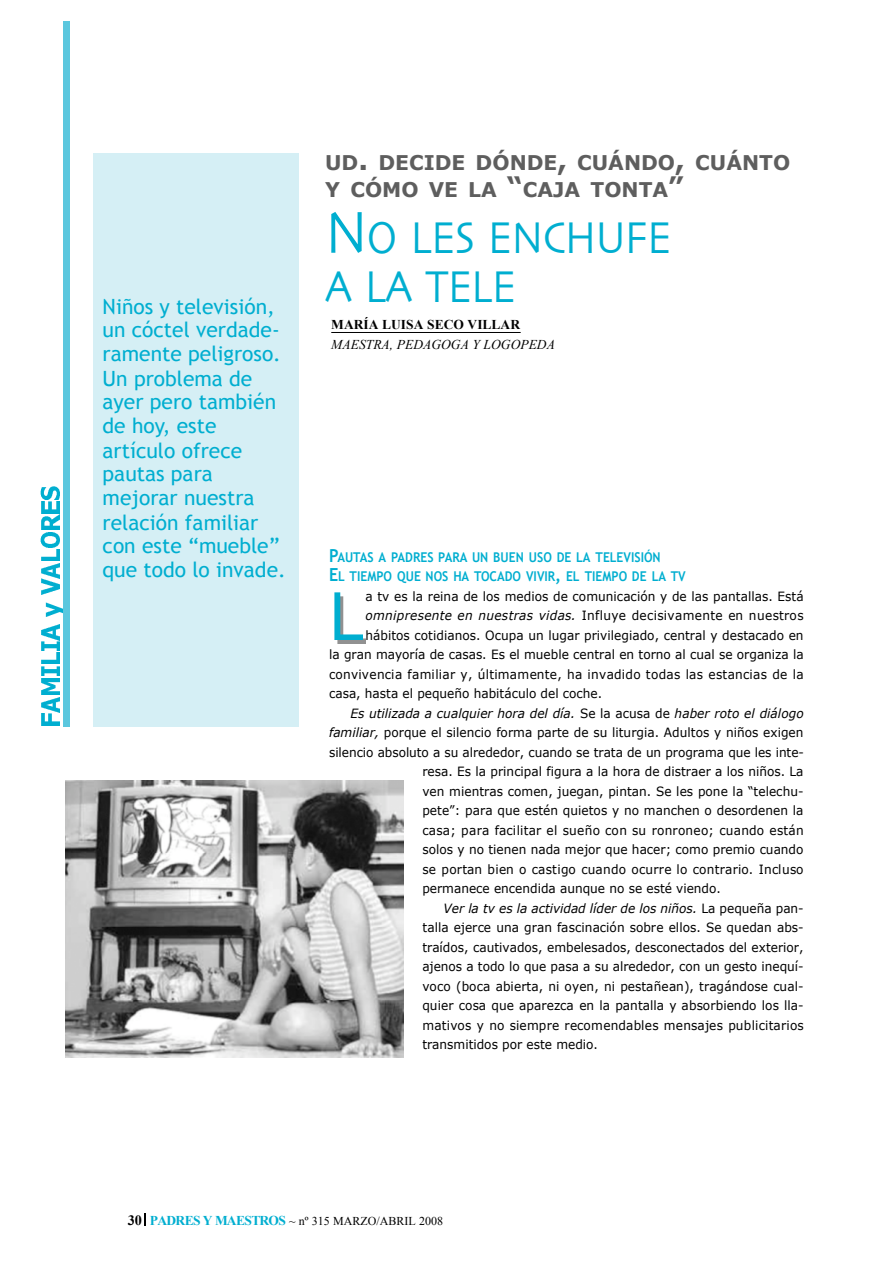
<style>
.page{position:relative;width:893px;height:1263px;background:#fff}
.page>*{position:absolute;margin:0;border:0;box-sizing:border-box;transform-origin:0 0}
.t1{font:46.5px/49.7px "Skia";letter-spacing:.315em;color:#00aed0;scale:.87 1}
.t2{font:21px/24px "Trebuchet MS";color:#00aed0}
.t3{font:700 20.25px/27px "Verdana";color:#5e5e5e}
.t4{font:700 13.5px/19.5px "Trebuchet MS";color:#00aed0;scale:.9 1}
.t5{font:italic 13.5px "Times New Roman";color:#000}
.t6{font:700 13.5px "Times New Roman";color:#000}
.t7{font:12.75px "Verdana";color:#000;scale:.95 1}
.t8{font:12.75px "Verdana";letter-spacing:.025em;color:#000;scale:.95 1}
.t9{font:italic 12.75px "Verdana";letter-spacing:.005em;color:#000;scale:.95 1}
.t10{font:12.75px "Verdana";letter-spacing:.02em;color:#000;scale:.95 1}
.t11{font:12px "Times New Roman";color:#000}
.s1{font-size:27px}
.s2{font-size:62.1px}
.s3{font-size:18px}
.s4{font-style:italic}
.s5{font-style:normal}
.s6{font-weight:700;font-size:14.25px}
.s7{font-weight:700;font-size:13.5px;color:#00aed0}
</style>
<div class="page">
<svg style="left:144px;top:1214px;width:2px;height:12px"></svg>
<img style="left:41px;top:697px;width:18px;height:28px">
<img style="left:41px;top:679px;width:18px;height:16px">
<img style="left:41px;top:666px;width:18px;height:9px">
<img style="left:41px;top:625px;width:18px;height:38px">
<img style="left:45px;top:603px;width:19px;height:13px">
<img style="left:41px;top:563px;width:18px;height:31px">
<img style="left:40px;top:532px;width:20px;height:29px">
<img style="left:41px;top:515px;width:18px;height:15px">
<img style="left:41px;top:502px;width:18px;height:11px">
<img style="left:40px;top:486px;width:20px;height:13px">
<div style="left:64px;top:22px;width:6px;height:705px;background:#5bc7de"></div>
<hr style="left:331px;top:332px;width:190px;height:1px;background:#000">
<div style="left:93px;top:153px;width:206px;height:573px;background:#d5eff5"></div>
<img style="left:337px;top:638px;width:29px;height:5px">
<img style="left:334px;top:593px;width:29px;height:47px">
<img style="left:65px;top:780px;width:339px;height:277px">
<h2 class="t2" style="left:103px;top:294px;width:185px">Niños y televisión, un cóctel verdade&shy;ramente peligroso.<br>Un problema de ayer pero también de hoy, este artículo ofrece pautas para mejorar nuestra relación familiar con este “mueble” que todo lo invade.</h2>
<h3 class="t3" style="left:325px;top:149px;width:467px">UD<span class="s1">.</span> DECIDE DÓNDE<span class="s1">,</span> CUÁNDO<span class="s1">,</span> CUÁNTO<br>Y CÓMO VE LA <span class="s1">“</span>CAJA TONTA<span class="s1">”</span></h3>
<h1 class="t1" style="left:325px;top:215px;width:399px"><span class="s2">N</span>OL E SE N C H U F E<br>AL AT E L E</h1>
<p class="t6" style="left:331px;top:317px;width:190px">MARÍA LUISA SECO VILLAR</p>
<p class="t5" style="left:331px;top:336px;width:225px">MAESTRA, PEDAGOGA Y LOGOPEDA</p>
<p class="t4" style="left:329px;top:547px;width:398px"><span class="s3">P</span>AUTAS A PADRES PARA UN BUEN USO DE LA TELEVISIÓN<br><span class="s3">E</span>L TIEMPO QUE NOS HA TOCADO VIVIR<span class="s3">,</span> EL TIEMPO DE LA TV</p>
<p class="t7" style="left:365px;top:588px;width:463px">a tv es la reina de los medios de comunicación y de las pantallas. Está</p>
<p class="t8" style="left:365px;top:607px;width:463px"><span class="s4">o m n ip re s e n te en nuestras vidas.</span> Influye decisivamente en nuestros</p>
<p class="t7" style="left:365px;top:627px;width:463px">hábitos cotidianos. Ocupa un lugar privilegiado, central y destacado en</p>
<p class="t7" style="left:329px;top:646px;width:501px">la gran mayoría de casas. Es el mueble central en torno al cual se organiza la</p>
<p class="t8" style="left:329px;top:666px;width:501px">convivencia familiar y, últimamente, ha invadido todas las estancias de la</p>
<p class="t7" style="left:329px;top:686px;width:289px">casa, hasta el pequeño habitáculo del coche.</p>
<p class="t9" style="left:350px;top:705px;width:479px">Es utilizada a cualquier hora del día. <span class="s5">Se la acusa de</span> haber roto el diálogo</p>
<p class="t7" style="left:329px;top:724px;width:501px"><span class="s4">familiar,</span> porque el silencio forma parte de su liturgia. Adultos y niños exigen</p>
<p class="t7" style="left:329px;top:744px;width:501px">silencio absoluto a su alrededor, cuando se trata de un programa que les inte-</p>
<p class="t7" style="left:422px;top:763px;width:403px">resa. Es la principal figura a la hora de distraer a los niños. La</p>
<p class="t7" style="left:422px;top:783px;width:403px">ven mientras comen, juegan, pintan. Se les pone la “telechu-</p>
<p class="t7" style="left:422px;top:803px;width:403px">pete”: para que estén quietos y no manchen o desordenen la</p>
<p class="t10" style="left:422px;top:822px;width:403px">casa; para facilitar el sueño con su ronroneo; cuando están</p>
<p class="t7" style="left:422px;top:841px;width:403px">solos y no tienen nada mejor que hacer; como premio cuando</p>
<p class="t10" style="left:422px;top:861px;width:403px">se portan bien o castigo cuando ocurre lo contrario. Incluso</p>
<p class="t7" style="left:422px;top:880px;width:316px">permanece encendida aunque no se esté viendo.</p>
<p class="t9" style="left:444px;top:900px;width:380px">Ver la tv es la actividad líder de los niños. <span class="s5">La pequeña pan-</span></p>
<p class="t7" style="left:422px;top:920px;width:403px">talla ejerce una gran fascinación sobre ellos. Se quedan abs-</p>
<p class="t7" style="left:422px;top:939px;width:403px">traídos, cautivados, embelesados, desconectados del exterior,</p>
<p class="t7" style="left:422px;top:958px;width:403px">ajenos a todo lo que pasa a su alrededor, con un gesto inequí-</p>
<p class="t7" style="left:422px;top:978px;width:403px">voco (boca abierta, ni oyen, ni pestañean), tragándose cual-</p>
<p class="t7" style="left:422px;top:997px;width:403px">quier cosa que aparezca en la pantalla y absorbiendo los lla-</p>
<p class="t7" style="left:422px;top:1017px;width:403px">mativos y no siempre recomendables mensajes publicitarios</p>
<p class="t7" style="left:422px;top:1037px;width:186px">transmitidos por este medio.</p>
<p class="t11" style="left:128px;top:1214px;width:317px"><span class="s6">30</span> <span class="s7">PADRES Y MAESTROS</span> ~ nº 315 MARZO/ABRIL 2008</p>
</div>
